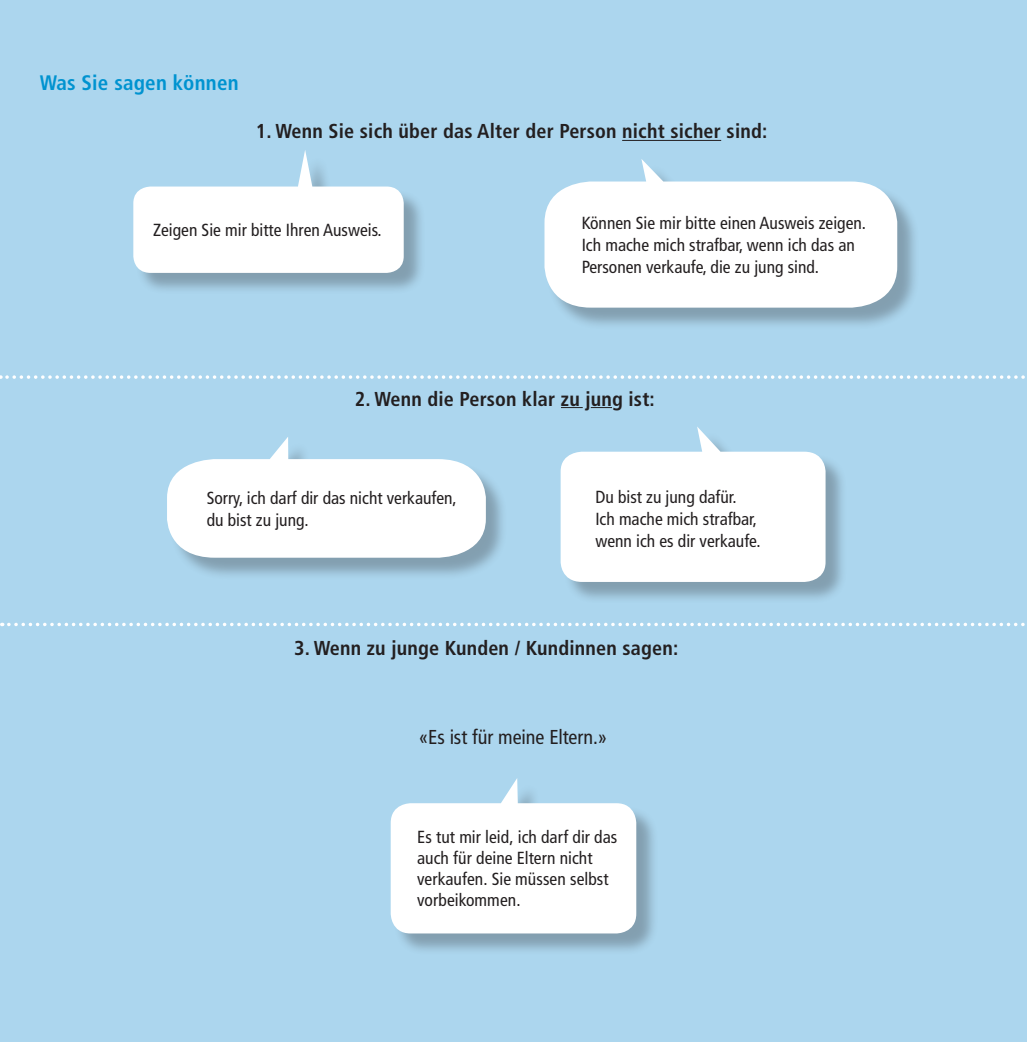
<style>
.page{position:relative;width:1027px;height:1042px;background:#acd6ee}
.page>*{position:absolute;margin:0;border:0;box-sizing:border-box;transform-origin:0 0}
.t1{font:700 condensed 21px "Frutiger LT Std";letter-spacing:.01em;color:#0093d0}
.t2{font:700 condensed 20.12px "Frutiger LT Std";letter-spacing:.01em;color:#231f20}
.t3{font:condensed 20.12px "Frutiger LT Std";letter-spacing:-.005em;color:#231f20}
.t4{font:condensed 17.5px/21.9px "Frutiger LT Std";color:#231f20}
</style>
<div class="page">
<div style="left:547px;top:163px;width:372px;height:167px;background:#231f20;opacity:.3"></div>
<svg style="left:544px;top:159px;width:353px;height:149px;fill:#fff"></svg>
<div style="left:563px;top:430px;width:285px;height:174px;background:#231f20;opacity:.3"></div>
<svg style="left:561px;top:427px;width:264px;height:155px"></svg>
<div style="left:136px;top:154px;width:290px;height:141px;background:#231f20;opacity:.3"></div>
<svg style="left:133px;top:150px;width:271px;height:123px"></svg>
<div style="left:169px;top:441px;width:339px;height:139px;background:#231f20;opacity:.3"></div>
<svg style="left:167px;top:437px;width:319px;height:121px"></svg>
<div style="left:393px;top:782px;width:266px;height:173px;background:#231f20;opacity:.3"></div>
<svg style="left:391px;top:778px;width:245px;height:155px"></svg>
<hr style="left:622px;top:140px;width:99px;height:1px;background:#231f20">
<svg style="left:561px;top:407px;width:22px;height:1px"></svg>
<svg style="left:591px;top:407px;width:21px;height:1px"></svg>
<svg style="left:7px;top:375px;width:1018px;height:4px"></svg>
<svg style="left:9px;top:623px;width:1016px;height:3px"></svg>
<p class="t1" style="left:40px;top:70px;width:200px">Was Sie sagen können</p>
<p class="t2" style="left:256px;top:119px;width:513px">1. Wenn Sie sich über das Alter der Person nicht sicher sind:</p>
<p class="t4" style="left:153px;top:219px;width:230px">Zeigen Sie mir bitte Ihren Ausweis.</p>
<p class="t4" style="left:582px;top:212px;width:286px">Können Sie mir bitte einen Ausweis zeigen.<br>Ich mache mich strafbar, wenn ich das an<br>Personen verkaufe, die zu jung sind.</p>
<p class="t2" style="left:355px;top:387px;width:302px">2. Wenn die Person klar zu jung ist:</p>
<p class="t4" style="left:207px;top:487px;width:252px">Sorry, ich darf dir das nicht verkaufen, du bist zu jung.</p>
<p class="t4" style="left:595px;top:486px;width:167px">Du bist zu jung dafür.<br>Ich mache mich strafbar, wenn ich es dir verkaufe.</p>
<p class="t2" style="left:294px;top:636px;width:386px">3. Wenn zu junge Kunden / Kundinnen sagen:</p>
<p class="t3" style="left:418px;top:725px;width:191px">«Es ist für meine Eltern.»</p>
<p class="t4" style="left:417px;top:827px;width:202px;line-height:21px">Es tut mir leid, ich darf dir das auch für deine Eltern nicht verkaufen. Sie müssen selbst vorbeikommen.</p>
</div>
